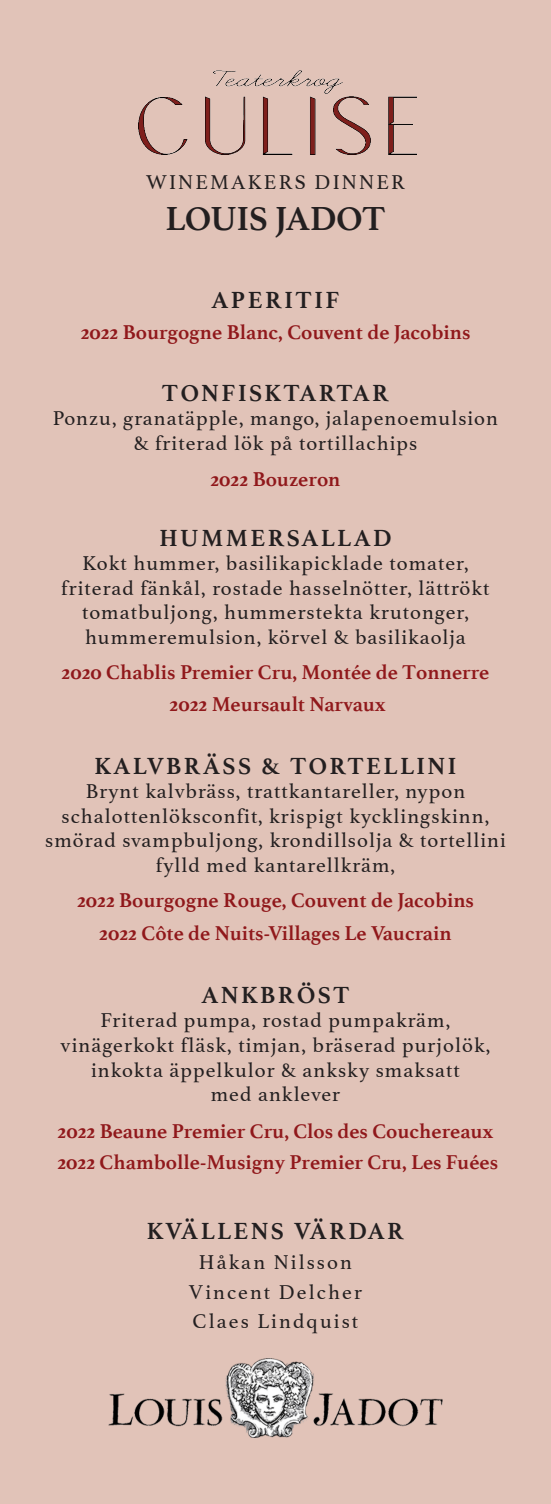
<style>
.page{position:relative;width:551px;height:1504px;background:#fff}
.page>*{position:absolute;margin:0;border:0;box-sizing:border-box;transform-origin:0 0}
.Rubrik_mat{font:700 35px "Athelas";letter-spacing:-.005em;color:#231f20}
.Rubrik_mat-2{font:700 24.5px "Athelas";letter-spacing:.1em;color:#231f20}
.Pris{font:700 24.5px "Athelas";letter-spacing:.1em;color:#231f20}
.Underrubrik{font:700 24.5px "Athelas";letter-spacing:.1em;color:#231f20}
.Underrubrik-2{font:21px/24.5px "Athelas";letter-spacing:.05em;color:#231f20;text-align:center}
.Underrubrik-3{font:700 21px/31.5px "Athelas";color:#90181b;text-align:center}
.Pris-2{font:700 21px/31.5px "Athelas";color:#90181b}
.Pris-3{font:21px "Athelas";letter-spacing:.1em;color:#231f20}
.Rubrik_mat-3{font:21px "Athelas";letter-spacing:.1em;color:#231f20}
</style>
<div class="page">
<div style="left:0;top:0;width:551px;height:1503px;background:#e1c3b8"></div>
<img style="left:138px;top:70px;width:279px;height:85px">
<img style="left:108px;top:1358px;width:335px;height:80px">
<p class="Rubrik_mat-3" style="left:146px;top:165px;width:260px">WINEMAKERS DINNER</p>
<p class="Rubrik_mat" style="left:165px;top:190px;width:221px">LOUIS JADOT</p>
<p class="Rubrik_mat-2" style="left:211px;top:280px;width:129px">APERITIF</p>
<p class="Pris-2" style="left:81px;top:316px;width:391px">2022 Bourgogne Blanc, Couvent de Jacobins</p>
<p class="Rubrik_mat-2" style="left:162px;top:372px;width:229px">TONFISKTARTAR</p>
<p class="Underrubrik-2" style="left:53px;top:405px;width:446px">Ponzu, granatäpple, mango, jalapenoemulsion</p>
<p class="Underrubrik-2" style="left:134px;top:430px;width:285px">&amp; friterad lök på tortillachips</p>
<p class="Pris-2" style="left:210px;top:463px;width:131px">2022 Bouzeron</p>
<p class="Rubrik_mat-2" style="left:159px;top:518px;width:234px">HUMMERSALLAD</p>
<p class="Underrubrik-2" style="left:61px;top:550px;width:430px">Kokt hummer, basilikapicklade tomater, friterad fänkål, rostade hasselnötter, lättrökt tomatbuljong, hummerstekta krutonger, hummeremulsion, körvel &amp; basilikaolja</p>
<p class="Underrubrik-3" style="left:61px;top:655px;width:429px">2020 Chablis Premier Cru, Montée de Tonnerre<br>2022 Meursault Narvaux</p>
<p class="Rubrik_mat-2" style="left:95px;top:745px;width:363px">KALVBRÄSS &amp; TORTELLINI</p>
<p class="Underrubrik-2" style="left:45px;top:778px;width:462px">Brynt kalvbräss, trattkantareller, nypon schalottenlöksconfit, krispigt kycklingskinn, smörad svampbuljong, krondillsolja &amp; tortellini fylld med kantarellkräm,</p>
<p class="Underrubrik-3" style="left:77px;top:883px;width:398px">2022 Bourgogne Rouge, Couvent de Jacobins</p>
<p class="Underrubrik-3" style="left:99px;top:916px;width:354px">2022 Côte de Nuits-Villages Le Vaucrain</p>
<p class="Underrubrik" style="left:201px;top:974px;width:150px">ANKBRÖST</p>
<p class="Underrubrik-2" style="left:101px;top:1007px;width:351px">Friterad pumpa, rostad pumpakräm,</p>
<p class="Underrubrik-2" style="left:61px;top:1032px;width:431px">vinägerkokt fläsk, timjan, bräserad purjolök,</p>
<p class="Underrubrik-2" style="left:91px;top:1056px;width:370px">inkokta äppelkulor &amp; anksky smaksatt</p>
<p class="Underrubrik-2" style="left:211px;top:1081px;width:131px">med anklever</p>
<p class="Pris-2" style="left:57px;top:1114px;width:442px">2022 Beaune Premier Cru, Clos des Couchereaux<br>2022 Chambolle-Musigny Premier Cru, Les Fuées</p>
<p class="Pris" style="left:147px;top:1210px;width:259px">KVÄLLENS VÄRDAR</p>
<p class="Pris-3" style="left:199px;top:1245px;width:154px">Håkan Nilsson</p>
<p class="Pris-3" style="left:189px;top:1274px;width:174px">Vincent Delcher</p>
<p class="Pris-3" style="left:192px;top:1304px;width:167px">Claes Lindquist</p>
</div>
